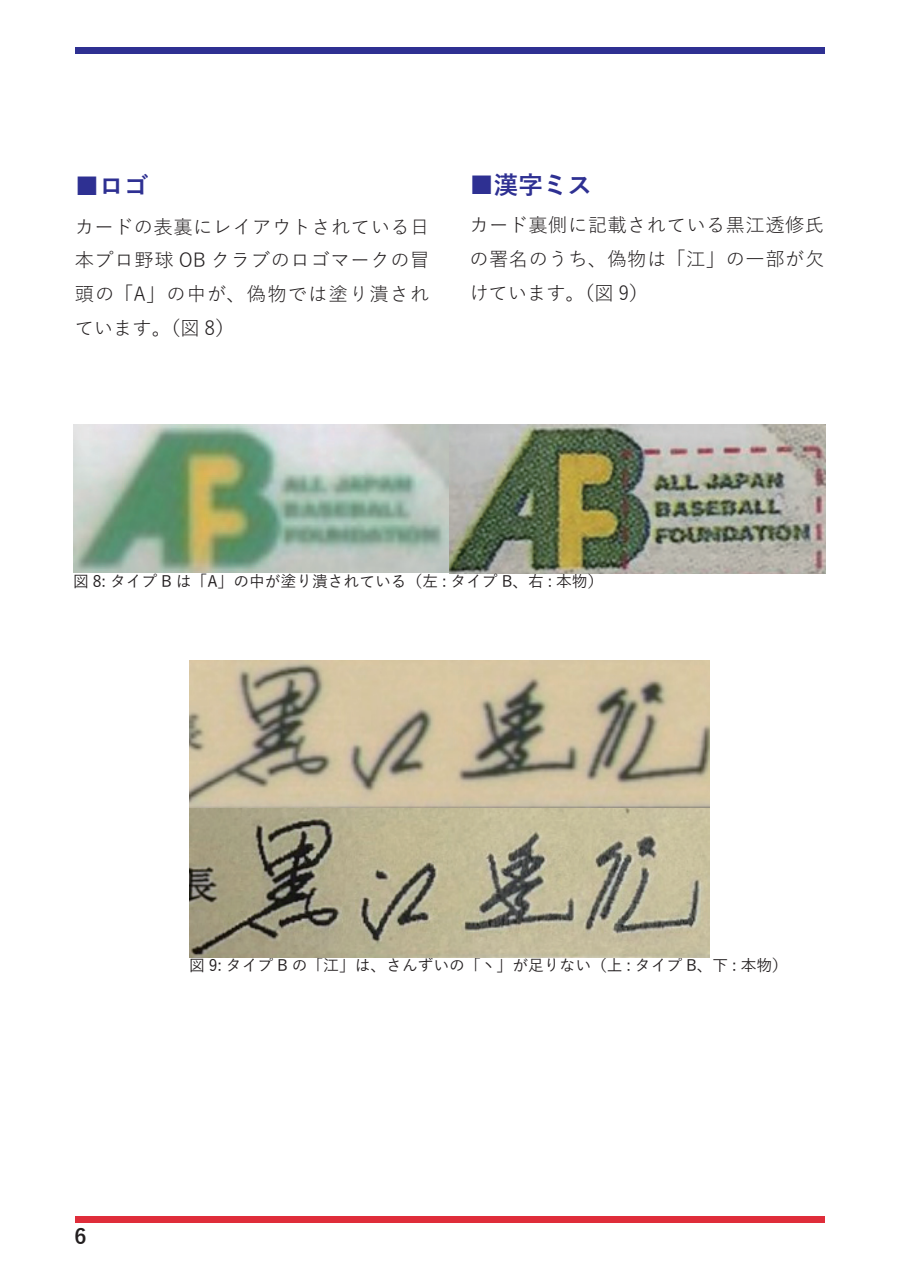
<style>
.page{position:relative;width:903px;height:1275px;background:#fff}
.page>*{position:absolute;margin:0;border:0;box-sizing:border-box;transform-origin:0 0}
.t1{font:700 24.5px "Yu Gothic";color:#2e3092}
.t2{font:700 21px "Yu Gothic";color:#231f20}
.t3{font:19.25px/33.6px "Yu Gothic";letter-spacing:.025em;color:#231f20;text-align:justify}
.t4{font:500 15.75px "Yu Gothic";color:#231f20}
</style>
<div class="page">
<div style="left:75px;top:47px;width:749px;height:7px;background:#2e3092"></div>
<div style="left:75px;top:1216px;width:749px;height:7px;background:#df2d3a"></div>
<img style="left:74px;top:424px;width:751px;height:149px">
<img style="left:189px;top:660px;width:521px;height:298px">
<p class="t1" style="left:75px;top:173px;width:75px">■ロゴ</p>
<p class="t3" style="left:75px;top:207px;width:356px">カードの表裏にレイアウトされている日本プロ野球 OB クラブのロゴマークの冒頭の「A」の中が、偽物では塗り潰されています。（図 8）</p>
<p class="t1" style="left:469px;top:171px;width:124px">■漢字ミス</p>
<p class="t3" style="left:469px;top:206px;width:356px">カード裏側に記載されている黒江透修氏の署名のうち、偽物は「江」の一部が欠けています。（図 9）</p>
<p class="t4" style="left:73px;top:566px;width:532px">図 8: タイプ B は「A」の中が塗り潰されている（左 : タイプ B、右 : 本物）</p>
<p class="t2" style="left:74px;top:1224px;width:14px">6</p>
<p class="t4" style="left:189px;top:951px;width:600px">図 9: タイプ B の「江」は、さんずいの「ヽ」が足りない（上 : タイプ B、下 : 本物）</p>
</div>
